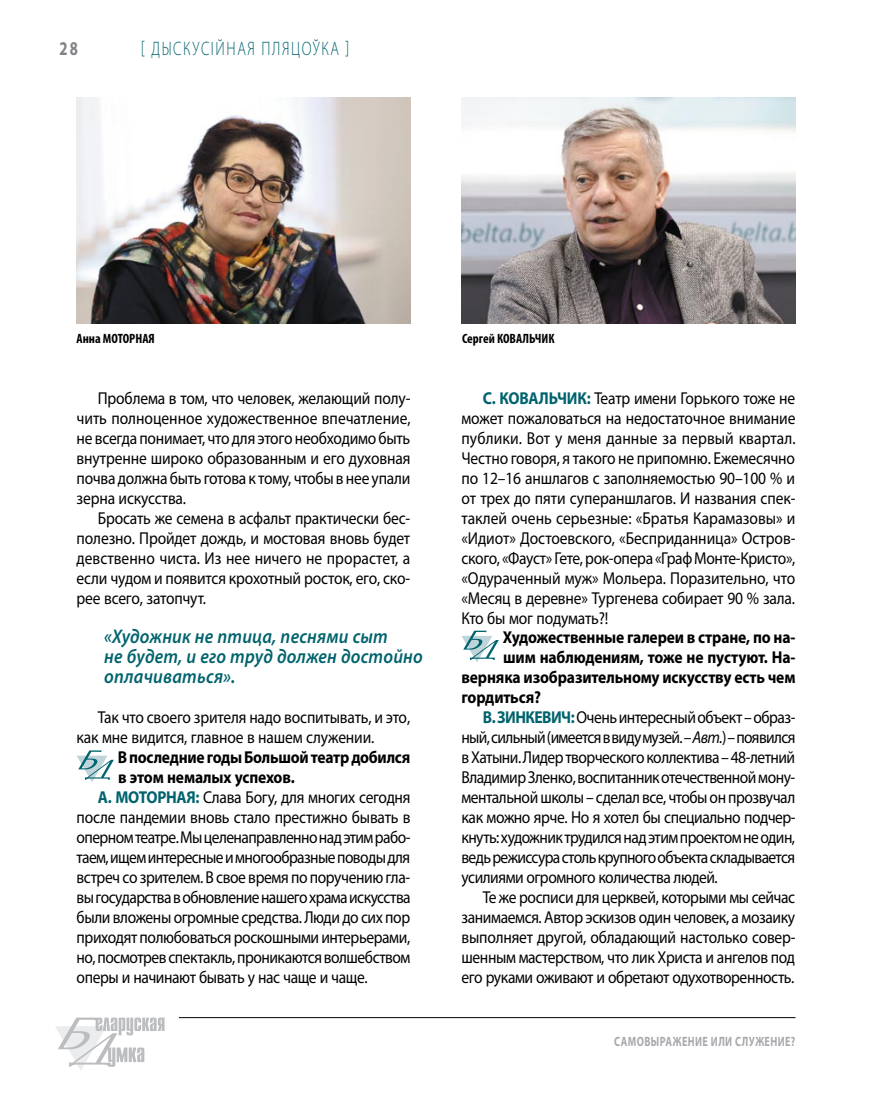
<style>
.page{position:relative;width:872px;height:1106px;background:#fff}
.page>*{position:absolute;margin:0;border:0;box-sizing:border-box;transform-origin:0 0}
.t1{font:italic 600 19.8px/20px "Myriad Pro";letter-spacing:.01em;color:#00636d;scale:.9 1}
.t2{font:300 19.5px "Myriad Pro";letter-spacing:.11em;color:#00636d;scale:.75 1}
.t3{font:700 19.5px "Myriad Pro";color:#808285;scale:.75 1}
.t4{font:17.25px/20px "Myriad Pro";letter-spacing:-.025em;color:#000;text-align:justify;scale:.9 1}
.t5{font:700 17.25px/20px "Myriad Pro";letter-spacing:-.01em;color:#000;scale:.9 1}
.t6{font:17.25px "Myriad Pro";letter-spacing:-.045em;color:#000;scale:.9 1}
.t7{font:700 17.25px "Myriad Pro";color:#00636d;scale:.9 1}
.t8{font:700 condensed 13.5px "Myriad Pro";color:#000}
.t9{font:700 13.5px "Myriad Pro";letter-spacing:.135em;color:#a7a9ac;scale:.75 1}
.s1{font-weight:700;color:#00636d}
.s2{font-style:italic}
</style>
<div class="page">
<hr style="left:179px;top:1017px;width:616px;height:1px;background:#000">
<svg style="left:55px;top:1017px;width:109px;height:53px"></svg>
<svg style="left:77px;top:750px;width:37px;height:32px"></svg>
<svg style="left:462px;top:630px;width:37px;height:32px"></svg>
<img style="left:461px;top:97px;width:334px;height:227px">
<img style="left:77px;top:97px;width:333px;height:227px">
<p class="t3" style="left:60px;top:36px;width:26px">28</p>
<p class="t2" style="left:141px;top:38px;width:279px">[ Дыскусійная пляцоўка ]</p>
<p class="t8" style="left:77px;top:330px;width:80px">Анна МОТОРНАЯ</p>
<p class="t8" style="left:462px;top:330px;width:94px">Сергей КОВАЛЬЧИК</p>
<p class="t4" style="left:77px;top:388px;width:373px;text-indent:21px">Проблема в том, что человек, желающий полу&shy;чить полноценное художественное впечатление, не всегда понимает, что для этого необходимо быть внутренне широко образованным и его духовная почва должна быть готова к тому, чтобы в нее упали зерна искусства.</p>
<p class="t4" style="left:77px;top:507px;width:372px;text-indent:21px">Бросать же семена в асфальт практически бес&shy;полезно. Пройдет дождь, и мостовая вновь будет девственно чиста. Из нее ничего не прорастет, а если чудом и появится крохотный росток, его, ско&shy;рее всего, затопчут.</p>
<p class="t1" style="left:104px;top:626px;width:355px">«Художник не птица, песнями сыт<br>не будет, и его труд должен достойно оплачиваться».</p>
<p class="t4" style="left:77px;top:707px;width:372px;text-indent:21px">Так что своего зрителя надо воспитывать, и это, как мне видится, главное в нашем служении.</p>
<p class="t5" style="left:118px;top:746px;width:326px">В последние годы Большой театр добился в этом немалых успехов.</p>
<p class="t7" style="left:98px;top:786px;width:66px">А. МОТОРНА</p>
<p class="t4" style="left:77px;top:787px;width:373px;text-indent:110px"><span class="s1">Я:</span> Слава Богу, для многих сегодня после пандемии вновь стало престижно бывать в оперном театре. Мы целенаправленно над этим рабо&shy;таем, ищем интересные и многообразные поводы для встреч со зрителем. В свое время по поручению гла&shy;вы государства в обновление нашего храма искусства были вложены огромные средства. Люди до сих пор приходят полюбоваться роскошными интерьерами, но, посмотрев спектакль, проникаются волшебством оперы и начинают бывать у нас чаще и чаще.</p>
<p class="t7" style="left:483px;top:387px;width:41px">С. КОВАЛ</p>
<p class="t4" style="left:461px;top:388px;width:373px;text-indent:87px"><span class="s1">ЬЧИК:</span> Театр имени Горького тоже не может пожаловаться на недостаточное внимание публики. Вот у меня данные за первый квартал.<br>Честно говоря, я такого не припомню. Ежемесячно по 12–16 аншлагов с заполняемостью 90–100 % и от трех до пяти супераншлагов. И названия спек&shy;таклей очень серьезные: «Братья Карамазовы» и «Идиот» Достоевского, «Бесприданница» Остров&shy;ского, «Фауст» Гете, рок-опера «Граф Монте-Кристо», «Одураченный муж» Мольера. Поразительно, что «Месяц в деревне» Тургенева собирает 90 % зала.<br>Кто бы мог подумать?!</p>
<p class="t5" style="left:503px;top:627px;width:326px">Художественные галереи в стране, по на-</p>
<p class="t5" style="left:503px;top:647px;width:326px">шим наблюдениям, тоже не пустуют. На-</p>
<p class="t5" style="left:461px;top:667px;width:372px">верняка изобразительному искусству есть чем</p>
<p class="t5" style="left:461px;top:687px;width:90px">гордиться?</p>
<p class="t4" style="left:483px;top:707px;width:349px"><span class="s1">В. ЗИН КЕВИЧ:</span> Очень интересный объект – образ-</p>
<p class="t6" style="left:461px;top:726px;width:372px">ный, сильный (имеется в виду музей. – <span class="s2">Авт.</span>) – появился</p>
<p class="t4" style="left:461px;top:747px;width:372px">в Хатыни. Лидер творческого коллектива – 48-летний</p>
<p class="t4" style="left:461px;top:767px;width:372px">Владимир Зленко, воспитанник отечественной мону-</p>
<p class="t4" style="left:461px;top:787px;width:372px">ментальной школы – сделал все, чтобы он прозвучал</p>
<p class="t4" style="left:461px;top:807px;width:373px">как можно ярче. Но я хотел бы специально подчер-</p>
<p class="t4" style="left:461px;top:827px;width:372px">кнуть: художник трудился над этим проектом не один,</p>
<p class="t4" style="left:461px;top:847px;width:372px">ведь режиссура столь крупного объекта складывается</p>
<p class="t4" style="left:461px;top:867px;width:286px">усилиями огромного количества людей.</p>
<p class="t4" style="left:483px;top:886px;width:349px">Те же росписи для церквей, которыми мы сейчас</p>
<p class="t4" style="left:461px;top:906px;width:372px">занимаемся. Автор эскизов один человек, а мозаику</p>
<p class="t4" style="left:461px;top:926px;width:373px">выполняет другой, обладающий настолько совер-</p>
<p class="t4" style="left:461px;top:946px;width:372px">шенным мастерством, что лик Христа и ангелов под</p>
<p class="t4" style="left:461px;top:966px;width:371px">его руками оживают и обретают одухотворенность.</p>
<p class="t9" style="left:614px;top:1032px;width:243px">Самовыражение или служение?</p>
</div>
